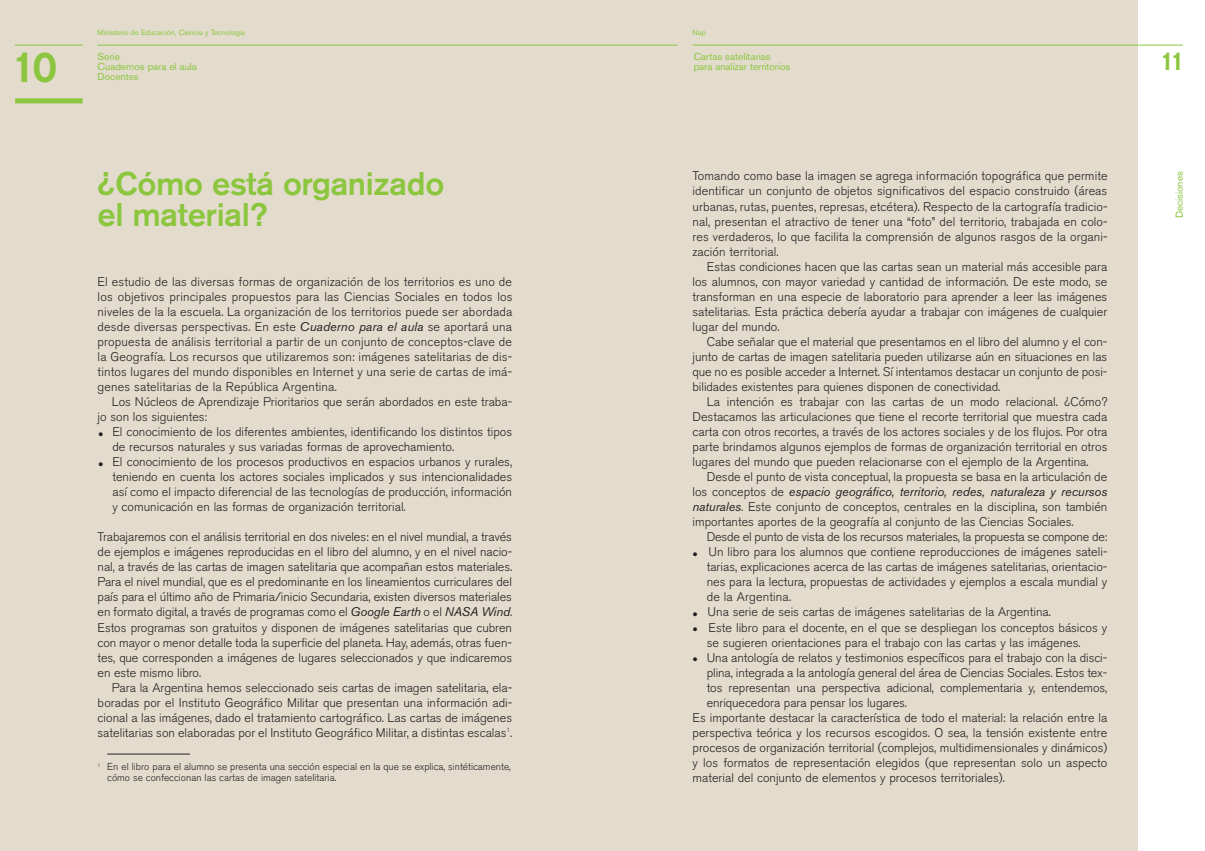
<style>
.page{position:relative;width:1205px;height:851px;background:#fff}
.page>*{position:absolute;margin:0;border:0;box-sizing:border-box;transform-origin:0 0}
.t1{font:42.5px "Chalet New York Nineteen Eighty";color:#8bc63e}
.t2{font:500 32.5px/30px "Akzidenz Grotesk BE";letter-spacing:-.01em;color:#8bc63e}
.t3{font:25px "Chalet New York Nineteen Eighty";color:#8bc63e}
.t4{font:300 12.5px/15px "Akzidenz Grotesk BE";color:#231f20;text-align:justify}
.t5{font:300 10px/11.2px "Akzidenz Grotesk BE";color:#231f20}
.t6{font:10px/10px "Akzidenz Grotesk BE";color:#8bc63e}
.t7{font:7.5px "Akzidenz Grotesk BE";color:#8bc63e}
.s1{font-weight:400;font-style:italic}
.s2{font-size:16.25px}
</style>
<div class="page">
<div style="left:602px;top:0;width:535px;height:850px;background:#e3dccd"></div>
<div style="left:0;top:0;width:602px;height:850px;background:#e3dccd"></div>
<hr style="left:602px;top:45px;width:75px;height:1px;background:#8bc63e">
<hr style="left:692px;top:45px;width:491px;height:1px;background:#8bc63e">
<hr style="left:98px;top:45px;width:505px;height:1px;background:#8bc63e">
<hr style="left:15px;top:45px;width:68px;height:1px;background:#8bc63e">
<hr style="left:107px;top:753px;width:83px;height:1px;background:#231f20">
<div style="left:15px;top:98px;width:68px;height:5px;background:#8bc63e"></div>
<h1 class="t1" style="left:15px;top:42px;width:44px">10</h1>
<p class="t7" style="left:98px;top:30px;width:149px">Ministerio de Educación, Ciencia y Tecnología</p>
<p class="t6" style="left:98px;top:53px;width:101px">Serie<br>Cuadernos para el aula<br>Docentes</p>
<h2 class="t2" style="left:98px;top:171px;width:348px">¿Cómo está organizado el material?</h2>
<p class="t4" style="left:98px;top:275px;width:416px">El estudio de las diversas formas de organización de los territorios es uno de los objetivos principales propuestos para las Ciencias Sociales en todos los niveles de la la escuela. La organización de los territorios puede ser abordada desde diversas perspectivas. En este <span class="s1">Cuaderno para el aula</span> se aportará una propuesta de análisis territorial a partir de un conjunto de conceptos-clave de la Geografía. Los recursos que utilizaremos son: imágenes satelitarias de dis&shy;tintos lugares del mundo disponibles en Internet y una serie de cartas de imá&shy;genes satelitarias de la República Argentina.</p>
<p class="t4" style="left:98px;top:395px;width:416px;text-indent:14px">Los Núcleos de Aprendizaje Prioritarios que serán abordados en este traba&shy;jo son los siguientes:</p>
<p class="t4" style="left:112px;top:425px;width:401px;text-indent:-14px"><span class="s2">•</span> El conocimiento de los diferentes ambientes, identificando los distintos tipos de recursos naturales y sus variadas formas de aprovechamiento.</p>
<p class="t4" style="left:112px;top:455px;width:401px;text-indent:-14px"><span class="s2">•</span> El conocimiento de los procesos productivos en espacios urbanos y rurales, teniendo en cuenta los actores sociales implicados y sus intencionalidades así como el impacto diferencial de las tecnologías de producción, información y comunicación en las formas de organización territorial.</p>
<p class="t4" style="left:98px;top:530px;width:416px">Trabajaremos con el análisis territorial en dos niveles: en el nivel mundial, a través de ejemplos e imágenes reproducidas en el libro del alumno, y en el nivel nacio&shy;nal, a través de las cartas de imagen satelitaria que acompañan estos materiales.<br>Para el nivel mundial, que es el predominante en los lineamientos curriculares del país para el último año de Primaria/inicio Secundaria, existen diversos materiales en formato digital, a través de programas como el <span class="s1">Google Earth</span> o el <span class="s1">NASA Wind</span>.<br>Estos programas son gratuitos y disponen de imágenes satelitarias que cubren con mayor o menor detalle toda la superficie del planeta. Hay, además, otras fuen&shy;tes, que corresponden a imágenes de lugares seleccionados y que indicaremos en este mismo libro.</p>
<p class="t4" style="left:98px;top:680px;width:416px;text-indent:14px">Para la Argentina hemos seleccionado seis cartas de imagen satelitaria, ela&shy;boradas por el Instituto Geográfico Militar que presentan una información adi&shy;cional a las imágenes, dado el tratamiento cartográfico. Las cartas de imágenes satelitarias son elaboradas por el Instituto Geográfico Militar, a distintas escalas<sup>1</sup>.</p>
<p class="t5" style="left:107px;top:761px;width:405px;text-indent:-10px"><sup>1</sup> En el libro para el alumno se presenta una sección especial en la que se explica, sintéticamente, cómo se confeccionan las cartas de imagen satelitaria.</p>
<p class="t7" style="left:692px;top:30px;width:15px">Nap</p>
<p class="t6" style="left:694px;top:53px;width:98px">Cartas satelitarias para analizar territorios</p>
<p class="t4" style="left:692px;top:169px;width:417px">Tomando como base la imagen se agrega información topográfica que permite identificar un conjunto de objetos significativos del espacio construido (áreas urbanas, rutas, puentes, represas, etcétera). Respecto de la cartografía tradicio&shy;nal, presentan el atractivo de tener una “foto” del territorio, trabajada en colo&shy;res verdaderos, lo que facilita la comprensión de algunos rasgos de la organi&shy;zación territorial.</p>
<p class="t4" style="left:692px;top:260px;width:416px;text-indent:14px">Estas condiciones hacen que las cartas sean un material más accesible para los alumnos, con mayor variedad y cantidad de información. De este modo, se transforman en una especie de laboratorio para aprender a leer las imágenes satelitarias. Esta práctica debería ayudar a trabajar con imágenes de cualquier lugar del mundo.</p>
<p class="t4" style="left:692px;top:335px;width:416px;text-indent:14px">Cabe señalar que el material que presentamos en el libro del alumno y el con&shy;junto de cartas de imagen satelitaria pueden utilizarse aún en situaciones en las que no es posible acceder a Internet. Sí intentamos destacar un conjunto de posi&shy;bilidades existentes para quienes disponen de conectividad.</p>
<p class="t4" style="left:692px;top:395px;width:416px;text-indent:14px">La intención es trabajar con las cartas de un modo relacional. ¿Cómo?<br>Destacamos las articulaciones que tiene el recorte territorial que muestra cada carta con otros recortes, a través de los actores sociales y de los flujos. Por otra parte brindamos algunos ejemplos de formas de organización territorial en otros lugares del mundo que pueden relacionarse con el ejemplo de la Argentina.</p>
<p class="t4" style="left:692px;top:470px;width:416px;text-indent:14px">Desde el punto de vista conceptual, la propuesta se basa en la articulación de los conceptos de <span class="s1">espacio geográfico, territorio, redes, naturaleza y recursos naturales</span>. Este conjunto de conceptos, centrales en la disciplina, son también importantes aportes de la geografía al conjunto de las Ciencias Sociales.</p>
<p class="t4" style="left:707px;top:530px;width:402px">Desde el punto de vista de los recursos materiales, la propuesta se compone de:</p>
<p class="t4" style="left:707px;top:545px;width:402px;text-indent:-14px"><span class="s2">•</span> Un libro para los alumnos que contiene reproducciones de imágenes sateli&shy;tarias, explicaciones acerca de las cartas de imágenes satelitarias, orientacio&shy;nes para la lectura, propuestas de actividades y ejemplos a escala mundial y de la Argentina.</p>
<p class="t4" style="left:692px;top:605px;width:360px"><span class="s2">•</span> Una serie de seis cartas de imágenes satelitarias de la Argentina.</p>
<p class="t4" style="left:707px;top:620px;width:402px;text-indent:-14px"><span class="s2">•</span> Este libro para el docente, en el que se despliegan los conceptos básicos y se sugieren orientaciones para el trabajo con las cartas y las imágenes.</p>
<p class="t4" style="left:692px;top:650px;width:416px"><span class="s2">•</span> Una antología de relatos y testimonios específicos para el trabajo con la disci-</p>
<p class="t4" style="left:707px;top:665px;width:402px">plina, integrada a la antología general del área de Ciencias Sociales. Estos tex-</p>
<p class="t4" style="left:707px;top:680px;width:402px">tos representan una perspectiva adicional, complementaria y, entendemos,</p>
<p class="t4" style="left:707px;top:695px;width:202px">enriquecedora para pensar los lugares.</p>
<p class="t4" style="left:692px;top:710px;width:416px">Es importante destacar la característica de todo el material: la relación entre la</p>
<p class="t4" style="left:692px;top:725px;width:416px">perspectiva teórica y los recursos escogidos. O sea, la tensión existente entre</p>
<p class="t4" style="left:692px;top:740px;width:416px">procesos de organización territorial (complejos, multidimensionales y dinámicos)</p>
<p class="t4" style="left:692px;top:755px;width:416px">y los formatos de representación elegidos (que representan solo un aspecto</p>
<p class="t4" style="left:692px;top:770px;width:314px">material del conjunto de elementos y procesos territoriales).</p>
<h3 class="t3" style="left:1162px;top:47px;width:22px">11</h3>
<p class="t6" style="left:1175px;top:218px;width:49px;rotate:-90deg">Decisiones</p>
</div>
